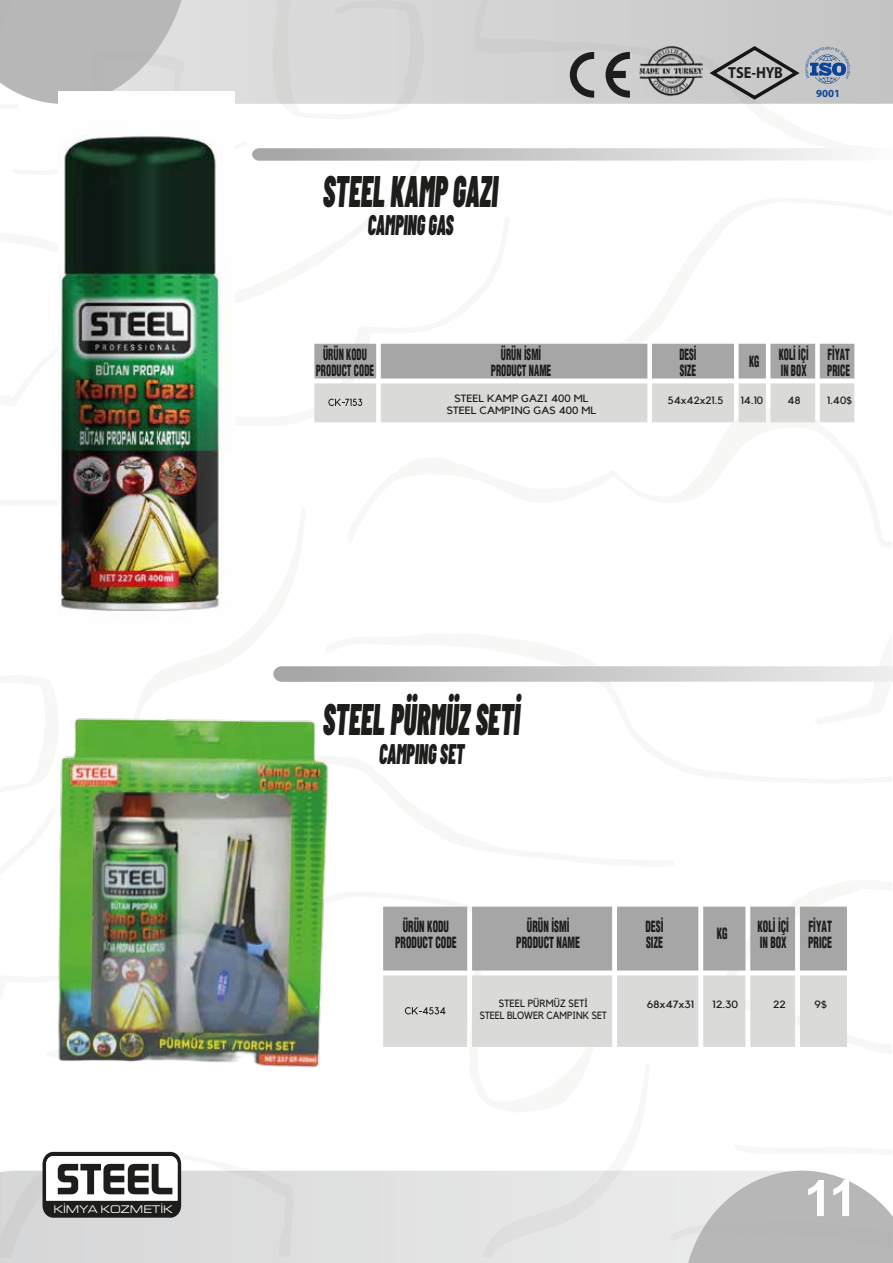
<style>
.page{position:relative;width:893px;height:1263px;background:#fff}
.page>*{position:absolute;margin:0;border:0;box-sizing:border-box;transform-origin:0 0}
.t1{font:700 50.25px "TR Arial";color:#fff}
.t2{font:italic 900 44.1px "Barlow Condensed";color:#1d1d1b;scale:.64 1}
.t3{font:italic 900 28.35px "Barlow Condensed";color:#1d1d1b;scale:.64 1}
.t4{font:700 16.05px "Myriad Pro";letter-spacing:-.015em;color:#1d1d1b;scale:.9 1}
.t5{font:900 condensed 15.15px/16.2px "Helvetica";color:#1d1d1b;scale:.65 1}
.t6{font:900 condensed 15.15px/16.2px "Helvetica";color:#1d1d1b;scale:.62 1}
.t7{font:expanded 11.4px "Eurostile";color:#fff;scale:.95 1}
.t8{font:700 10.8px "Myriad Pro";color:#0c4597}
.t9{font:10.5px/12px "Kollektif";color:#1d1d1b;text-align:center;scale:1.05 1}
.t10{font:10.5px/12px "Kollektif";color:#1d1d1b;text-align:center;scale:.92 1}
.t11{font:10.5px "Kollektif";color:#1d1d1b;scale:1.11 1}
</style>
<div class="page">
<svg style="left:510px;top:419px;width:345px;height:4px"></svg>
<div style="left:0;top:1171px;width:383px;height:92px;background:#dfe0e0"></div>
<svg style="left:0;top:1152px;width:294px;height:105px"></svg>
<svg style="left:0;top:0;width:893px;height:161px"></svg>
<svg style="left:273px;top:666px;width:620px;height:16px;background:#cac9ca"></svg>
<svg style="left:383px;top:906px;width:510px;height:357px"></svg>
<img style="left:58px;top:718px;width:429px;height:355px">
<img style="left:58px;top:91px;width:177px;height:520px">
<svg style="left:314px;top:344px;width:540px;height:78px;background:#c6c6c6"></svg>
<p class="t7" style="left:53px;top:1203px;width:127px">KİMYA KOZMETİK</p>
<h2 class="t2" style="left:323px;top:160px;width:275px">STEEL KAMP GAZI</h2>
<h3 class="t3" style="left:368px;top:205px;width:135px">CAMPING GAS</h3>
<p class="t4" style="left:728px;top:64px;width:62px">TSE-HYB</p>
<p class="t8" style="left:816px;top:87px;width:26px">9001</p>
<p class="t6" style="left:316px;top:346px;width:96px;text-align:center">ÜRÜN KODU<br>PRODUCT CODE</p>
<p class="t6" style="left:491px;top:346px;width:99px;text-align:center">ÜRÜN İSMİ<br>PRODUCT NAME</p>
<p class="t6" style="left:679px;top:346px;width:29px">DESİ<br>SIZE</p>
<p class="t6" style="left:749px;top:353px;width:18px">KG</p>
<p class="t6" style="left:827px;top:346px;width:38px">FİYAT<br>PRICE</p>
<p class="t6" style="left:779px;top:346px;width:50px">KOLİ İÇİ<br>IN BOX</p>
<p class="t9" style="left:447px;top:392px;width:144px">STEEL KAMP GAZI 400 ML<br>STEEL CAMPING GAS 400 ML</p>
<p class="t9" style="left:668px;top:395px;width:54px">54x42x21.5</p>
<p class="t9" style="left:741px;top:395px;width:23px">14.10</p>
<p class="t9" style="left:788px;top:395px;width:14px">48</p>
<p class="t9" style="left:827px;top:395px;width:25px">1.40$</p>
<h2 class="t2" style="left:323px;top:688px;width:310px">STEEL PÜRMÜZ SETİ</h2>
<h3 class="t3" style="left:379px;top:734px;width:135px">CAMPING SET</h3>
<p class="t5" style="left:395px;top:918px;width:96px;text-align:center">ÜRÜN KODU<br>PRODUCT CODE</p>
<p class="t5" style="left:516px;top:918px;width:100px;text-align:center">ÜRÜN İSMİ<br>PRODUCT NAME</p>
<p class="t5" style="left:645px;top:918px;width:29px">DESİ<br>SIZE</p>
<p class="t5" style="left:717px;top:925px;width:18px">KG</p>
<p class="t5" style="left:808px;top:918px;width:39px">FİYAT<br>PRICE</p>
<p class="t5" style="left:757px;top:918px;width:50px">KOLİ İÇİ<br>IN BOX</p>
<p class="t10" style="left:480px;top:997px;width:140px">STEEL PÜRMÜZ SETİ<br>STEEL BLOWER CAMPINK SET</p>
<p class="t11" style="left:647px;top:998px;width:44px">68x47x31</p>
<p class="t11" style="left:713px;top:998px;width:25px">12.30</p>
<p class="t11" style="left:773px;top:998px;width:13px">22</p>
<p class="t11" style="left:815px;top:998px;width:12px">9$</p>
<h1 class="t1" style="left:804px;top:1163px;width:55px">11</h1>
</div>
